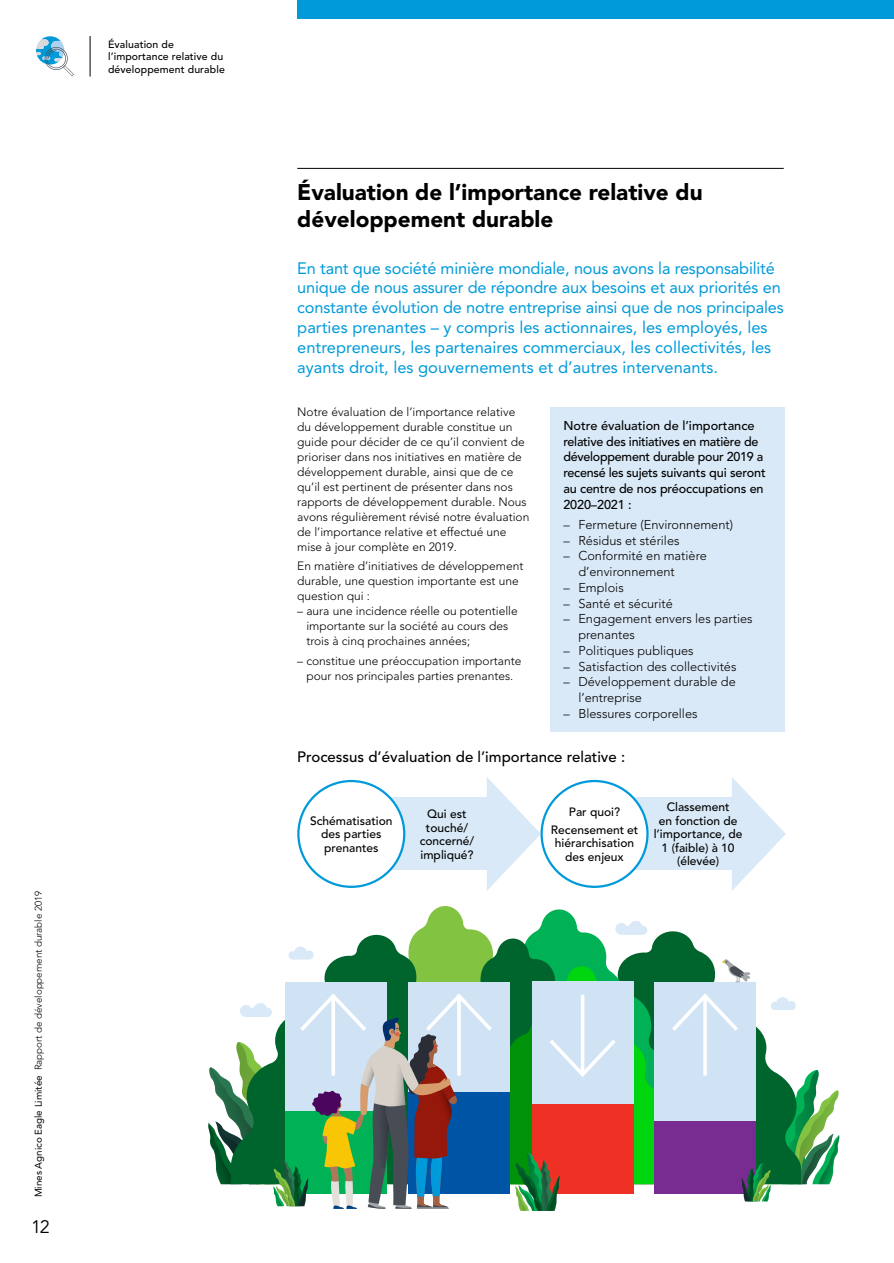
<style>
.page{position:relative;width:894px;height:1263px;background:#fff}
.page>*{position:absolute;margin:0;border:0;box-sizing:border-box;transform-origin:0 0}
.Header_FR{font:900 22.5px/27px "Avenir LT Std";color:#000}
.t1{font:18px "Avenir LT Std";color:#000}
.Lead-in_-_Roman_11_a{font:16.5px/19.8px "Avenir LT Std";letter-spacing:-.01em;color:#009ada}
.t2{font:500 15px "Avenir LT Std";color:#000}
.t3{font:300 12.75px/15.8px "Avenir LT Std";color:#000}
.t4{font:500 12.75px/15.8px "Avenir LT Std";letter-spacing:-.02em;color:#000}
.Body_FR_-_Light_8_10{font:300 12px/15px "Avenir LT Std";color:#000}
.Body_FR_-_Light_8_10-2{font:500 12px/13.5px "Avenir LT Std";color:#000;text-align:center}
.Body_bullets_-_0p3_a{font:300 12px/15px "Avenir LT Std";color:#000}
.t5{font:500 10.5px/12.6px "Avenir LT Std";letter-spacing:.01em;color:#000}
.t6{font:300 9.75px "Avenir LT Std";color:#000}
.s1{font-weight:400}
</style>
<div class="page">
<div style="left:297px;top:0;width:596px;height:18px;background:#009ada"></div>
<svg style="left:36px;top:36px;width:38px;height:40px"></svg>
<hr style="left:90px;top:36px;width:1px;height:41px;background:#000">
<div style="left:612px;top:798px;width:120px;height:72px;background:#dae9f7"></div>
<svg style="left:731px;top:777px;width:54px;height:114px"></svg>
<div style="left:368px;top:798px;width:119px;height:72px;background:#dae9f7"></div>
<svg style="left:486px;top:777px;width:54px;height:114px"></svg>
<hr style="left:297px;top:168px;width:486px;height:1px;background:#000">
<div style="left:549px;top:406px;width:234px;height:325px;background:#dae9f7"></div>
<svg style="left:415px;top:906px;width:40px;height:28px"></svg>
<svg style="left:449px;top:909px;width:242px;height:37px"></svg>
<svg style="left:497px;top:938px;width:134px;height:8px"></svg>
<svg style="left:358px;top:934px;width:139px;height:12px;fill:#82c341"></svg>
<svg style="left:615px;top:921px;width:32px;height:14px"></svg>
<svg style="left:208px;top:946px;width:631px;height:264px"></svg>
<div style="left:298px;top:781px;width:106px;height:105px;background:#fff;border-radius:50%"></div>
<div style="left:297px;top:780px;width:108px;height:108px;border:2px solid #009ada;border-radius:50%"></div>
<div style="left:541px;top:781px;width:106px;height:105px;background:#fff;border-radius:50%"></div>
<div style="left:540px;top:780px;width:108px;height:108px;border:2px solid #009ada;border-radius:50%"></div>
<p class="t5" style="left:108px;top:38px;width:118px">Évaluation de l’importance relative du développement durable</p>
<p class="t6" style="left:33px;top:1197px;width:308px;rotate:-90deg"><span class="s1">Mines Agnico Eagle Limitée</span> Rapport de développement durable 2019</p>
<h2 class="t1" style="left:31px;top:1216px;width:20px">12</h2>
<p class="Header_FR" style="left:297px;top:179px;width:407px">Évaluation de l’importance relative du développement durable</p>
<p class="Lead-in_-_Roman_11_a" style="left:297px;top:258px;width:488px">En tant que société minière mondiale, nous avons la responsabilité unique de nous assurer de répondre aux besoins et aux priorités en constante évolution de notre entreprise ainsi que de nos principales parties prenantes – y compris les actionnaires, les employés, les entrepreneurs, les partenaires commerciaux, les collectivités, les ayants droit, les gouvernements et d’autres intervenants.</p>
<p class="Body_FR_-_Light_8_10" style="left:297px;top:404px;width:233px">Notre évaluation de l’importance relative du développement durable constitue un guide pour décider de ce qu’il convient de prioriser dans nos initiatives en matière de développement durable, ainsi que de ce qu’il est pertinent de présenter dans nos rapports de développement durable. Nous avons régulièrement révisé notre évaluation de l’importance relative et effectué une mise à jour complète en 2019.</p>
<p class="Body_FR_-_Light_8_10" style="left:297px;top:558px;width:228px">En matière d’initiatives de développement durable, une question importante est une question qui :</p>
<p class="Body_bullets_-_0p3_a" style="left:306px;top:603px;width:213px;text-indent:-9px">– aura une incidence réelle ou potentielle importante sur la société au cours des trois à cinq prochaines années;</p>
<p class="Body_bullets_-_0p3_a" style="left:297px;top:653px;width:225px;text-align:center">– constitue une préoccupation importante pour nos principales parties prenantes.</p>
<p class="t4" style="left:563px;top:418px;width:204px">Notre évaluation de l’importance relative des initiatives en matière de développement durable pour 2019 a recensé les sujets suivants qui seront au centre de nos préoccupations en<br>2020–2021 :</p>
<p class="t3" style="left:563px;top:516px;width:171px">– Fermeture (Environnement)</p>
<p class="t3" style="left:563px;top:532px;width:118px">– Résidus et stériles</p>
<p class="t3" style="left:578px;top:548px;width:130px;text-indent:-15px">– Conformité en matière d’environnement</p>
<p class="t3" style="left:563px;top:579px;width:62px">– Emplois</p>
<p class="t3" style="left:563px;top:595px;width:111px">– Santé et sécurité</p>
<p class="t3" style="left:578px;top:611px;width:176px;text-indent:-15px">– Engagement envers les parties prenantes</p>
<p class="t3" style="left:563px;top:642px;width:132px">– Politiques publiques</p>
<p class="t3" style="left:563px;top:658px;width:174px">– Satisfaction des collectivités</p>
<p class="t3" style="left:578px;top:674px;width:159px;text-indent:-15px">– Développement durable de l’entreprise</p>
<p class="t3" style="left:563px;top:705px;width:136px">– Blessures corporelles</p>
<p class="t2" style="left:297px;top:747px;width:329px">Processus d’évaluation de l’importance relative :</p>
<p class="Body_FR_-_Light_8_10-2" style="left:310px;top:814px;width:84px">Schématisation des parties prenantes</p>
<p class="Body_FR_-_Light_8_10-2" style="left:419px;top:807px;width:56px">Qui est touché/ concerné/ impliqué?</p>
<p class="Body_FR_-_Light_8_10-2" style="left:568px;top:805px;width:53px">Par quoi?</p>
<p class="Body_FR_-_Light_8_10-2" style="left:550px;top:823px;width:89px">Recensement et hiérarchisation des enjeux</p>
<p class="Body_FR_-_Light_8_10-2" style="left:653px;top:800px;width:90px">Classement<br>en fonction de l’importance, de<br>1 (faible) à 10 (élevée)</p>
</div>
